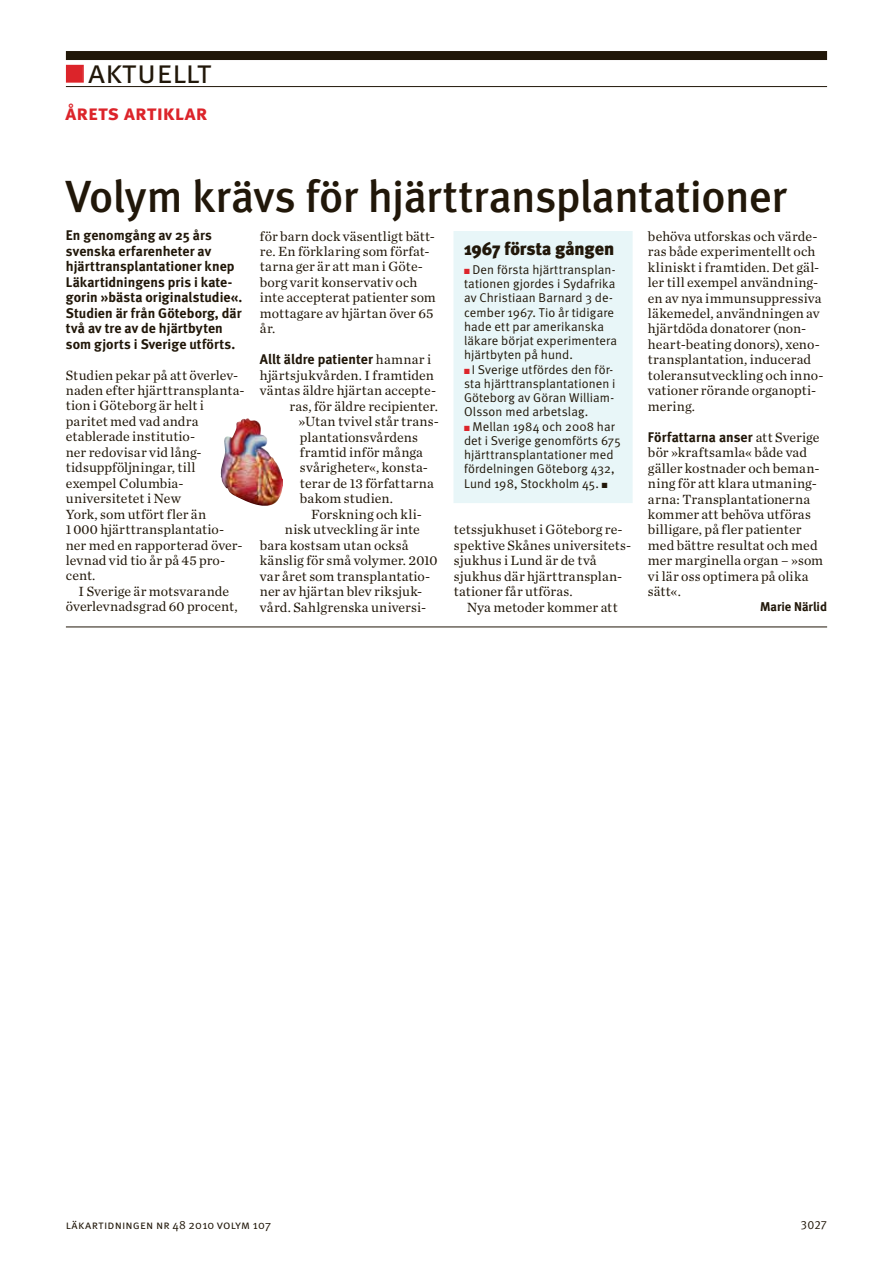
<style>
.page{position:relative;width:893px;height:1263px;background:#fff}
.page>*{position:absolute;margin:0;border:0;box-sizing:border-box;transform-origin:0 0}
.t1{font:45px "Meta LT Medium";letter-spacing:-.015em;color:#211709}
.t2{font:33px "Meta LT Normal Small Caps";color:#211709}
.t3{font:21px "Meta LT Bold Small Caps";letter-spacing:.015em;color:#dc242a}
.t4{font:18px "Meta LT Black";letter-spacing:-.005em;color:#211709}
.t5{font:13.95px/15.5px "Chronicle LT Text";letter-spacing:.01em;color:#211709}
.t6{font:13.95px/15.5px "Meta LT Bold";letter-spacing:.005em;color:#211709}
.t7{font:12.75px/14.2px "Meta LT Normal";letter-spacing:.01em;color:#211709}
.t8{font:12.75px "Meta LT Bold";color:#211709}
.t9{font:12px "Meta LT Normal Small Caps";letter-spacing:.015em;color:#211709}
.t10{font:12px "Meta LT Normal Utilities";color:#211709}
.s1{color:#dc242a}
.s2{font-family:"Chronicle LT Text"}
</style>
<div class="page">
<div style="left:66px;top:51px;width:761px;height:9px;background:#211709"></div>
<hr style="left:66px;top:86px;width:761px;height:1px;background:#211709">
<div style="left:66px;top:65px;width:18px;height:18px;border:2px solid #dc242a"></div>
<hr style="left:66px;top:627px;width:761px;height:1px;background:#211709">
<div style="left:454px;top:232px;width:178px;height:270px;background:#e8f6f8"></div>
<div style="left:453px;top:231px;width:180px;height:272px;border:2px solid #e8f6f8"></div>
<img style="left:221px;top:418px;width:62px;height:88px">
<h2 class="t2" style="left:66px;top:52px;width:147px"><span class="s1">■</span> aktuellt</h2>
<h3 class="t3" style="left:66px;top:100px;width:143px">årets artiklar</h3>
<h1 class="t1" style="left:66px;top:171px;width:722px">Volym krävs för hjärttransplantationer</h1>
<p class="t4" style="left:464px;top:238px;width:152px">1967 första gången</p>
<p class="t7" style="left:464px;top:262px;width:155px"><span class="s1">■</span> Den första hjärttransplan&shy;tationen gjordes i Sydafrika av Christiaan Barnard 3 de&shy;cember 1967. Tio år tidigare hade ett par amerikanska läkare börjat experimentera hjärtbyten på hund.</p>
<p class="t7" style="left:464px;top:362px;width:153px"><span class="s1">■</span> I Sverige utfördes den för&shy;sta hjärttransplantationen i<br>Göteborg av Göran William-<br>Olsson med arbetslag.</p>
<p class="t7" style="left:464px;top:419px;width:158px"><span class="s1">■</span> Mellan 1984 och 2008 har det i Sverige genomförts 675 hjärttransplantationer med fördelningen Göteborg 432,<br>Lund 198, Stockholm 45. ■</p>
<p class="t6" style="left:66px;top:228px;width:178px">En genomgång av 25 års svenska erfarenheter av hjärttransplantationer knep<br>Läkartidningens pris i kate&shy;gorin »bästa originalstudie«.<br>Studien är från Göteborg, där två av tre av de hjärtbyten som gjorts i Sverige utförts.</p>
<p class="t5" style="left:66px;top:367px;width:180px">Studien pekar på att överlev&shy;naden efter hjärttransplanta&shy;tion i Göteborg är helt i paritet med vad andra etablerade institutio-<br>ner redovisar vid lång&shy;tidsuppföljningar, till exempel Columbia&shy;universitetet i New<br>York, som utfört fler än<br>1000 hjärttransplantatio&shy;ner med en rapporterad över&shy;levnad vid tio år på 45 pro&shy;cent.</p>
<p class="t5" style="left:66px;top:583px;width:173px;text-align:center">I Sverige är motsvarande överlevnadsgrad 60 procent,</p>
<p class="t5" style="left:260px;top:228px;width:177px">för barn dock väsentligt bätt&shy;re. En förklaring som förfat&shy;tarna ger är att man i Göte&shy;borg varit konservativ och inte accepterat patienter som mottagare av hjärtan över 65 år.</p>
<p class="t6" style="left:260px;top:351px;width:173px">Allt äldre patienter <span class="s2">hamnar i</span></p>
<p class="t5" style="left:260px;top:367px;width:175px">hjärtsjukvården. I framtiden</p>
<p class="t5" style="left:260px;top:383px;width:178px">väntas äldre hjärtan accepte-</p>
<p class="t5" style="left:289px;top:398px;width:150px">ras, för äldre recipienter.</p>
<p class="t5" style="left:298px;top:413px;width:142px">»Utan tvivel står trans-</p>
<p class="t5" style="left:300px;top:429px;width:120px">plantationsvårdens</p>
<p class="t5" style="left:300px;top:444px;width:125px">framtid inför många</p>
<p class="t5" style="left:300px;top:460px;width:130px">svårigheter«, konsta-</p>
<p class="t5" style="left:300px;top:475px;width:135px">terar de 13 författarna</p>
<p class="t5" style="left:300px;top:491px;width:95px">bakom studien.</p>
<p class="t5" style="left:311px;top:506px;width:112px">Forskning och kli-</p>
<p class="t5" style="left:285px;top:522px;width:137px">nisk utveckling är inte</p>
<p class="t5" style="left:260px;top:537px;width:150px">bara kostsam utan också</p>
<p class="t5" style="left:260px;top:553px;width:179px">känslig för små volymer. 2010</p>
<p class="t5" style="left:260px;top:568px;width:172px">var året som transplantatio-</p>
<p class="t5" style="left:260px;top:584px;width:164px">ner av hjärtan blev riksjuk-</p>
<p class="t5" style="left:260px;top:599px;width:168px">vård. Sahlgrenska universi-</p>
<p class="t5" style="left:648px;top:228px;width:177px">behöva utforskas och värde&shy;ras både experimentellt och kliniskt i framtiden. Det gäl&shy;ler till exempel användning&shy;en av nya immunsuppressiva läkemedel, användningen av hjärtdöda donatorer (non&shy;heart-beating donors), xeno&shy;transplantation, inducerad toleransutveckling och inno&shy;vationer rörande organopti&shy;mering.</p>
<p class="t6" style="left:648px;top:429px;width:173px">Författarna anser <span class="s2">att Sverige</span></p>
<p class="t5" style="left:648px;top:445px;width:177px">bör »kraftsamla« både vad gäller kostnader och beman&shy;ning för att klara utmaning&shy;arna: Transplantationerna kommer att behöva utföras billigare, på fler patienter med bättre resultat och med mer marginella organ – »som vi lär oss optimera på olika sätt«.</p>
<p class="t8" style="left:760px;top:599px;width:68px">Marie Närlid</p>
<p class="t5" style="left:454px;top:522px;width:179px">tetssjukhuset i Göteborg re&shy;spektive Skånes universitets&shy;sjukhus i Lund är de två sjukhus där hjärttransplan&shy;tationer får utföras.</p>
<p class="t5" style="left:467px;top:599px;width:152px">Nya metoder kommer att</p>
<p class="t9" style="left:66px;top:1218px;width:207px">läkartidningen nr 48 2010 volym 107</p>
<p class="t10" style="left:801px;top:1218px;width:27px">3027</p>
</div>
